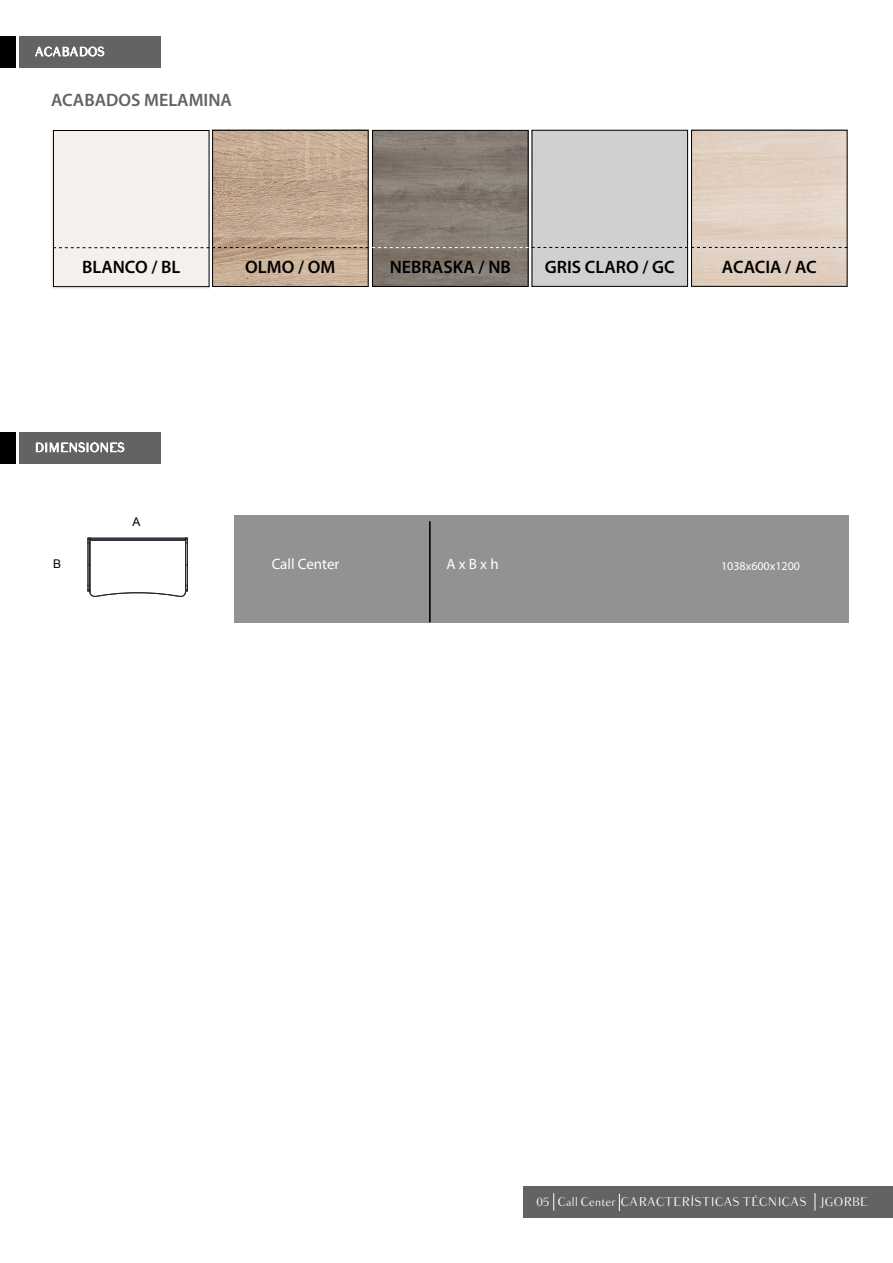
<style>
.page{position:relative;width:893px;height:1263px;background:#fff}
.page>*{position:absolute;margin:0;border:0;box-sizing:border-box;transform-origin:0 0}
.t1{font:600 18px "Myriad Pro";color:#000}
.t2{font:600 18px "Myriad Pro";color:#646363}
.t3{font:15px "Myriad Pro";color:#fff}
.t4{font:12px "Balham";color:#fff}
.t5{font:12px "Myriad Pro";color:#fff}
.t6{font:12px "Arial";color:#000}
</style>
<div class="page">
<div style="left:234px;top:515px;width:614px;height:107px;background:#929292"></div>
<div style="left:19px;top:36px;width:142px;height:32px;background:#646363"></div>
<svg style="left:35px;top:46px;width:70px;height:11px"></svg>
<div style="left:0;top:36px;width:16px;height:32px;background:#000"></div>
<div style="left:55px;top:132px;width:152px;height:153px;background:#f4f1ed"></div>
<div style="left:53px;top:130px;width:156px;height:157px;border:1px solid #000"></div>
<img style="left:374px;top:132px;width:152px;height:153px">
<div style="left:372px;top:130px;width:156px;height:157px;border:1px solid #000"></div>
<img style="left:214px;top:132px;width:153px;height:153px">
<div style="left:212px;top:130px;width:157px;height:157px;border:1px solid #000"></div>
<div style="left:532px;top:130px;width:156px;height:157px;border:1px solid #000"></div>
<div style="left:19px;top:432px;width:142px;height:31px;background:#646363"></div>
<svg style="left:36px;top:442px;width:89px;height:11px"></svg>
<div style="left:0;top:432px;width:16px;height:31px;background:#000"></div>
<hr style="left:430px;top:521px;width:1px;height:101px;background:#000">
<hr style="left:429px;top:521px;width:1px;height:101px;background:#000">
<div style="left:523px;top:1186px;width:370px;height:32px;background:#646363"></div>
<svg style="left:553px;top:1193px;width:1px;height:17px"></svg>
<svg style="left:619px;top:1194px;width:1px;height:17px"></svg>
<svg style="left:815px;top:1193px;width:1px;height:17px"></svg>
<div style="left:691px;top:130px;width:156px;height:157px;border:1px solid #000"></div>
<svg style="left:53px;top:247px;width:794px;height:1px"></svg>
<svg style="left:87px;top:537px;width:101px;height:60px"></svg>
<p class="t2" style="left:51px;top:88px;width:182px">ACABADOS MELAMINA</p>
<p class="t1" style="left:82px;top:256px;width:100px">BLANCO / BL</p>
<p class="t1" style="left:245px;top:256px;width:92px">OLMO / OM</p>
<p class="t1" style="left:390px;top:256px;width:123px">NEBRASKA / NB</p>
<p class="t1" style="left:545px;top:256px;width:132px">GRIS CLARO / GC</p>
<p class="t1" style="left:722px;top:256px;width:96px">ACACIA / AC</p>
<p class="t6" style="left:132px;top:514px;width:10px">A</p>
<p class="t6" style="left:53px;top:556px;width:10px">B</p>
<p class="t3" style="left:272px;top:554px;width:69px">Call Center</p>
<p class="t3" style="left:446px;top:554px;width:54px">A x B x h</p>
<p class="t5" style="left:721px;top:559px;width:80px">1038x600x1200</p>
<p class="t4" style="left:536px;top:1193px;width:333px">05 Call Center CARACTERÍSTICAS TÉCNICAS JGORBE</p>
</div>
